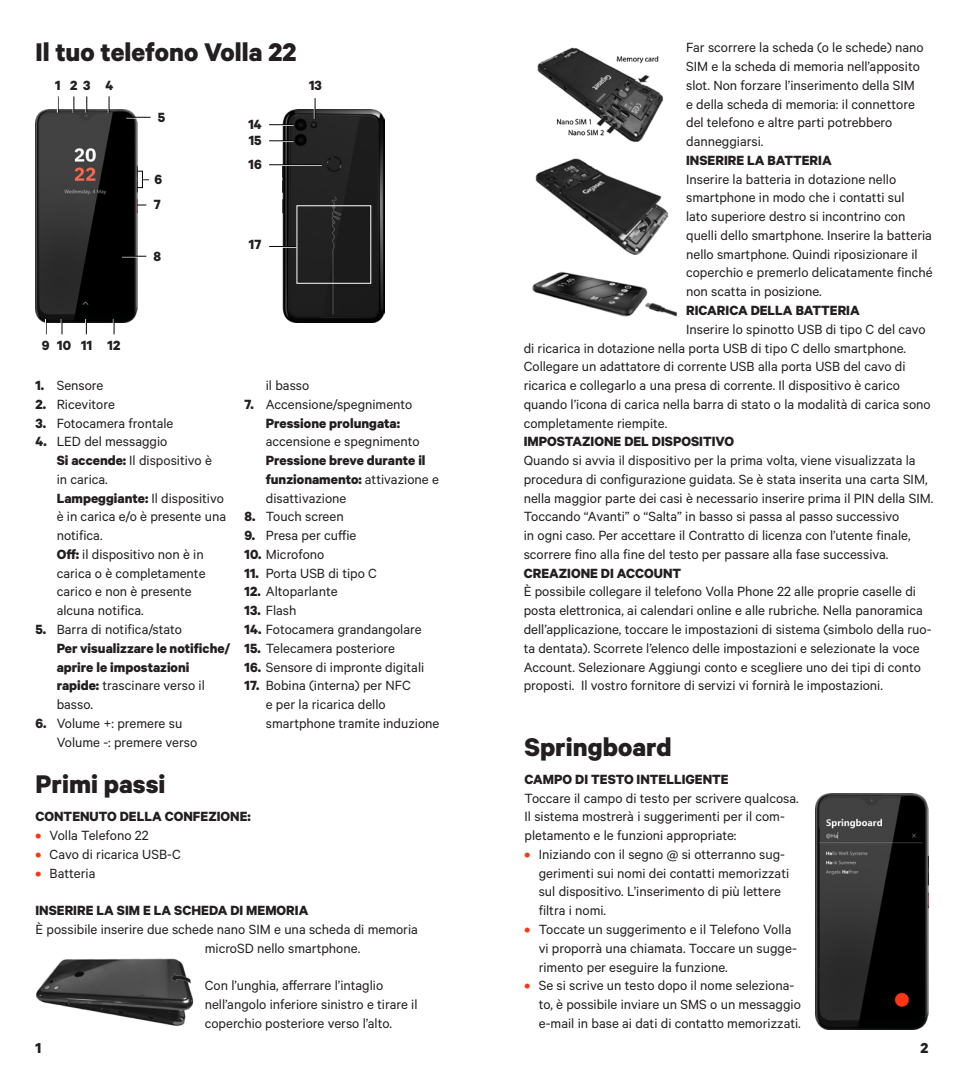
<style>
.page{position:relative;width:964px;height:1078px;background:#fff}
.page>*{position:absolute;margin:0;border:0;box-sizing:border-box;transform-origin:0 0}
.Page_Title{font:700 28.75px "Calibre";color:#231f20}
.t1{font:700 16.25px "Calibre";color:#231f20}
.Small_Paragraph{font:15px/18.8px "Calibre";color:#231f20}
.Small_Small_Paragrap{font:15px/18.8px "Calibre";color:#231f20}
.Small_indented{font:15px/18.8px "Calibre";color:#231f20}
.All_caps_subtitle{font:700 15px "Calibre";color:#231f20}
.Paragraph_Style_4{font:700 15px/18.8px "Calibre";color:#231f20}
.Small_indented-2{font:700 15px/18.8px "Calibre";color:#231f20}
.All_Caps_small_small{font:700 15px "Calibre";color:#231f20}
.Paragraph_Style_4-2{font:15px "Calibre";color:#231f20}
.Small_Paragraph-2{font:700 15px "Calibre";color:#231f20}
.s1{font-weight:700}
.s2{font-weight:400}
.s3{font-weight:700;color:#ff3615}
</style>
<div class="page">
<img style="left:815px;top:793px;width:113px;height:236px">
<img style="left:35px;top:109px;width:102px;height:213px">
<svg style="left:57px;top:96px;width:2px;height:17px"></svg>
<svg style="left:45px;top:319px;width:2px;height:15px"></svg>
<svg style="left:73px;top:96px;width:1px;height:17px"></svg>
<svg style="left:61px;top:319px;width:2px;height:15px"></svg>
<svg style="left:86px;top:96px;width:1px;height:17px"></svg>
<svg style="left:85px;top:319px;width:2px;height:15px"></svg>
<svg style="left:108px;top:96px;width:2px;height:17px"></svg>
<svg style="left:113px;top:319px;width:2px;height:15px"></svg>
<svg style="left:126px;top:117px;width:25px;height:2px"></svg>
<div style="left:137px;top:171px;width:6px;height:17px;border:1px solid #040503"></div>
<svg style="left:122px;top:256px;width:24px;height:1px"></svg>
<img style="left:282px;top:109px;width:102px;height:213px">
<svg style="left:314px;top:98px;width:2px;height:21px"></svg>
<svg style="left:269px;top:124px;width:24px;height:2px"></svg>
<svg style="left:269px;top:140px;width:24px;height:2px"></svg>
<hr style="left:269px;top:165px;width:53px;height:1px;background:#fff">
<hr style="left:269px;top:164px;width:53px;height:1px;background:#040503">
<svg style="left:269px;top:246px;width:27px;height:2px"></svg>
<img style="left:36px;top:958px;width:158px;height:68px">
<img style="left:537px;top:47px;width:127px;height:95px">
<img style="left:535px;top:158px;width:134px;height:97px">
<img style="left:532px;top:271px;width:145px;height:46px">
<p class="Page_Title" style="left:35px;top:35px;width:263px">Il tuo telefono Volla 22</p>
<p class="Small_Paragraph-2" style="left:55px;top:76px;width:7px">1</p>
<p class="Small_Paragraph-2" style="left:70px;top:76px;width:22px">2 3</p>
<p class="Small_Paragraph-2" style="left:105px;top:76px;width:9px">4</p>
<p class="Small_Paragraph-2" style="left:158px;top:108px;width:9px">5</p>
<p class="Small_Paragraph-2" style="left:154px;top:170px;width:9px">6</p>
<p class="Small_Paragraph-2" style="left:154px;top:195px;width:8px">7</p>
<p class="Small_Paragraph-2" style="left:153px;top:247px;width:9px">8</p>
<p class="Small_Paragraph-2" style="left:248px;top:115px;width:15px">14</p>
<p class="Small_Paragraph-2" style="left:249px;top:131px;width:14px">15</p>
<p class="Small_Paragraph-2" style="left:248px;top:155px;width:15px">16</p>
<p class="Small_Paragraph-2" style="left:249px;top:235px;width:14px">17</p>
<p class="Small_Paragraph-2" style="left:309px;top:76px;width:14px">13</p>
<p class="Small_Paragraph-2" style="left:42px;top:336px;width:9px">9</p>
<p class="Small_Paragraph-2" style="left:57px;top:336px;width:15px">10</p>
<p class="Small_Paragraph-2" style="left:81px;top:336px;width:13px">11</p>
<p class="Small_Paragraph-2" style="left:108px;top:336px;width:14px">12</p>
<p class="Small_Paragraph" style="left:35px;top:375px;width:70px"><span class="s1">1.</span> Sensore</p>
<p class="Small_Paragraph" style="left:35px;top:394px;width:81px"><span class="s1">2.</span> Ricevitore</p>
<p class="Small_Paragraph" style="left:35px;top:413px;width:140px"><span class="s1">3.</span> Fotocamera frontale</p>
<p class="Small_Paragraph" style="left:35px;top:431px;width:133px"><span class="s1">4.</span> LED del messaggio</p>
<p class="Small_indented" style="left:57px;top:450px;width:157px"><span class="s1">Si accende:</span> Il dispositivo è in carica.</p>
<p class="Small_indented" style="left:57px;top:488px;width:171px"><span class="s1">Lampeggiante:</span> Il dispositivo è in carica e/o è presente una notifica.</p>
<p class="Small_indented" style="left:57px;top:544px;width:150px"><span class="s1">Off:</span> il dispositivo non è in carica o è completamente carico e non è presente alcuna notifica.</p>
<p class="Small_Paragraph" style="left:35px;top:619px;width:148px"><span class="s1">5.</span> Barra di notifica/stato</p>
<p class="Paragraph_Style_4" style="left:57px;top:638px;width:175px">Per visualizzare le notifiche/ aprire le impostazioni rapide: <span class="s2">trascinare verso il basso.</span></p>
<p class="Small_Paragraph" style="left:35px;top:713px;width:148px"><span class="s1">6.</span> Volume +: premere su</p>
<p class="Paragraph_Style_4-2" style="left:57px;top:733px;width:142px">Volume -: premere verso</p>
<p class="Paragraph_Style_4-2" style="left:266px;top:376px;width:45px">il basso</p>
<p class="Small_Paragraph" style="left:244px;top:394px;width:169px"><span class="s1">7.</span> Accensione/spegnimento</p>
<p class="Small_indented" style="left:266px;top:413px;width:155px"><span class="s1">Pressione prolungata: </span>accensione e spegnimento</p>
<p class="Small_indented-2" style="left:266px;top:450px;width:175px">Pressione breve durante il funzionamento: <span class="s2">attivazione e disattivazione</span></p>
<p class="Small_Paragraph" style="left:244px;top:506px;width:101px"><span class="s1">8.</span> Touch screen</p>
<p class="Small_Paragraph" style="left:244px;top:525px;width:113px"><span class="s1">9.</span> Presa per cuffie</p>
<p class="Small_Paragraph" style="left:244px;top:544px;width:81px"><span class="s1">10.</span> Microfono</p>
<p class="Small_Paragraph" style="left:244px;top:563px;width:134px"><span class="s1">11.</span> Porta USB di tipo C</p>
<p class="Small_Paragraph" style="left:244px;top:581px;width:95px"><span class="s1">12.</span> Altoparlante</p>
<p class="Small_Paragraph" style="left:244px;top:600px;width:53px"><span class="s1">13.</span> Flash</p>
<p class="Small_Paragraph" style="left:244px;top:619px;width:179px"><span class="s1">14.</span> Fotocamera grandangolare</p>
<p class="Small_Paragraph" style="left:244px;top:638px;width:152px"><span class="s1">15.</span> Telecamera posteriore</p>
<p class="Small_Paragraph" style="left:244px;top:656px;width:181px"><span class="s1">16.</span> Sensore di impronte digitali</p>
<p class="Small_Paragraph" style="left:266px;top:675px;width:175px;text-indent:-21px"><span class="s1">17.</span> Bobina (interna) per NFC<br>e per la ricarica dello smartphone tramite induzione</p>
<p class="Page_Title" style="left:35px;top:766px;width:132px">Primi passi</p>
<p class="All_Caps_small_small" style="left:35px;top:807px;width:217px">CONTENUTO DELLA CONFEZIONE:</p>
<p class="Small_Paragraph" style="left:35px;top:825px;width:115px"><span class="s3">•</span> Volla Telefono 22</p>
<p class="Small_Paragraph" style="left:35px;top:844px;width:147px"><span class="s3">•</span> Cavo di ricarica USB-C</p>
<p class="Small_Paragraph" style="left:35px;top:862px;width:62px"><span class="s3">•</span> Batteria</p>
<p class="All_caps_subtitle" style="left:35px;top:901px;width:274px">INSERIRE LA SIM E LA SCHEDA DI MEMORIA</p>
<p class="Small_Paragraph" style="left:205px;top:919px;width:215px;text-indent:-169px">È possibile inserire due schede nano SIM e una scheda di memoria microSD nello smartphone.</p>
<p class="Small_Paragraph" style="left:205px;top:975px;width:214px">Con l’unghia, afferrare l’intaglio nell’angolo inferiore sinistro e tirare il coperchio posteriore verso l’alto.</p>
<p class="Small_Paragraph" style="left:686px;top:38px;width:239px">Far scorrere la scheda (o le schede) nano SIM e la scheda di memoria nell’apposito slot. Non forzare l’inserimento della SIM e della scheda di memoria: il connettore del telefono e altre parti potrebbero danneggiarsi.</p>
<p class="All_caps_subtitle" style="left:686px;top:151px;width:147px">INSERIRE LA BATTERIA</p>
<p class="Small_Paragraph" style="left:686px;top:169px;width:248px">Inserire la batteria in dotazione nello smartphone in modo che i contatti sul<br>lato superiore destro si incontrino con quelli dello smartphone. Inserire la batteria nello smartphone. Quindi riposizionare il coperchio e premerlo delicatamente finché non scatta in posizione.</p>
<p class="All_caps_subtitle" style="left:686px;top:301px;width:175px">RICARICA DELLA BATTERIA</p>
<p class="Small_Small_Paragrap" style="left:524px;top:319px;width:409px;text-indent:162px">Inserire lo spinotto USB di tipo C del cavo di ricarica in dotazione nella porta USB di tipo C dello smartphone.<br>Collegare un adattatore di corrente USB alla porta USB del cavo di ricarica e collegarlo a una presa di corrente. Il dispositivo è carico quando l’icona di carica nella barra di stato o la modalità di carica sono completamente riempite.</p>
<p class="All_Caps_small_small" style="left:524px;top:432px;width:212px">IMPOSTAZIONE DEL DISPOSITIVO</p>
<p class="Small_Paragraph" style="left:524px;top:450px;width:411px">Quando si avvia il dispositivo per la prima volta, viene visualizzata la procedura di configurazione guidata. Se è stata inserita una carta SIM, nella maggior parte dei casi è necessario inserire prima il PIN della SIM.</p>
<p class="Small_Paragraph" style="left:524px;top:506px;width:388px">Toccando “Avanti” o “Salta” in basso si passa al passo successivo in ogni caso. Per accettare il Contratto di licenza con l’utente finale, scorrere fino alla fine del testo per passare alla fase successiva.</p>
<p class="All_caps_subtitle" style="left:524px;top:563px;width:159px">CREAZIONE DI ACCOUNT</p>
<p class="Small_Paragraph" style="left:524px;top:581px;width:410px">È possibile collegare il telefono Volla Phone 22 alle proprie caselle di posta elettronica, ai calendari online e alle rubriche. Nella panoramica dell’applicazione, toccare le impostazioni di sistema (simbolo della ruo&shy;ta dentata). Scorrete l’elenco delle impostazioni e selezionate la voce Account. Selezionare Aggiungi conto e scegliere uno dei tipi di conto proposti. Il vostro fornitore di servizi vi fornirà le impostazioni.</p>
<p class="Page_Title" style="left:524px;top:728px;width:149px">Springboard</p>
<p class="All_caps_subtitle" style="left:524px;top:769px;width:206px">CAMPO DI TESTO INTELLIGENTE</p>
<p class="Small_Small_Paragrap" style="left:524px;top:787px;width:276px">Toccare il campo di testo per scrivere qualcosa.<br>Il sistema mostrerà i suggerimenti per il com&shy;pletamento e le funzioni appropriate:</p>
<p class="Small_Paragraph" style="left:539px;top:844px;width:252px;text-indent:-14px"><span class="s3">•</span> Iniziando con il segno @ si otterranno sug&shy;gerimenti sui nomi dei contatti memorizzati sul dispositivo. L’inserimento di più lettere filtra i nomi.</p>
<p class="Small_Paragraph" style="left:539px;top:919px;width:260px;text-indent:-14px"><span class="s3">•</span> Toccate un suggerimento e il Telefono Volla vi proporrà una chiamata. Toccare un sugge&shy;rimento per eseguire la funzione.</p>
<p class="Small_Paragraph" style="left:539px;top:975px;width:264px;text-indent:-14px"><span class="s3">•</span> Se si scrive un testo dopo il nome seleziona&shy;to, è possibile inviare un SMS o un messaggio e-mail in base ai dati di contatto memorizzati.</p>
<p class="t1" style="left:35px;top:1037px;width:7px">1</p>
<p class="t1" style="left:920px;top:1037px;width:9px">2</p>
</div>
